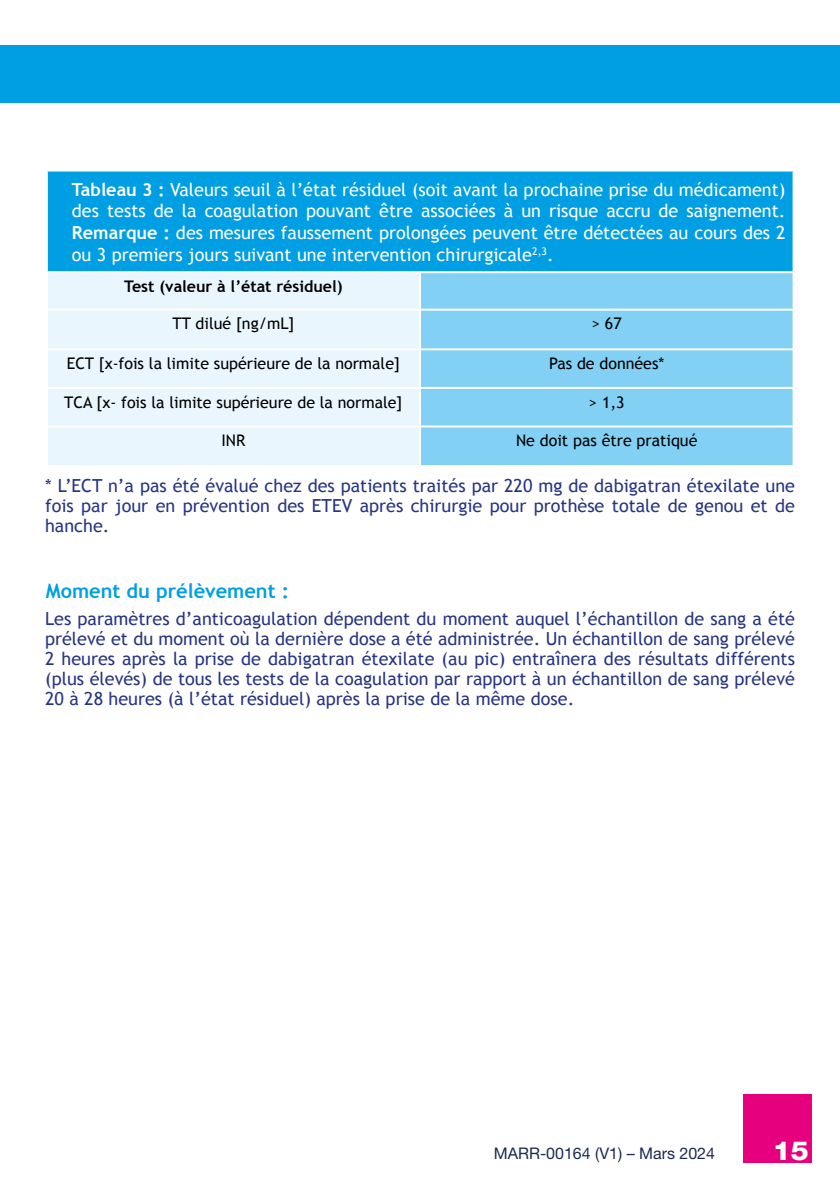
<style>
.page{position:relative;width:840px;height:1191px;background:#fff}
.page>*{position:absolute;margin:0;border:0;box-sizing:border-box;transform-origin:0 0}
.t1{font:800 26px "Helvetica Neue LT Com";color:#fff;scale:1.1 1}
.t2{font:700 20px "Trebuchet MS";color:#009fe3}
.t3{font:18px/20px "Trebuchet MS";color:#283583;text-align:justify}
.t4{font:18px/21.6px "Trebuchet MS";color:#fff;text-align:justify}
.t5{font:16px "Trebuchet MS";color:#000}
.t6{font:700 16px "Trebuchet MS";color:#000}
.t7{font:16px "Helvetica Neue LT Std";color:#1d2b50}
.s1{font-weight:700}
</style>
<div class="page">
<div style="left:743px;top:1094px;width:68px;height:68px;background:#e6007d"></div>
<div style="left:0;top:46px;width:839px;height:57px;background:#009fe3"></div>
<div style="left:47px;top:170px;width:746px;height:102px;background:#009fe3"></div>
<div style="left:48px;top:273px;width:371px;height:192px;background:#eaf6fe"></div>
<div style="left:421px;top:273px;width:371px;height:192px;background:#83d0f5"></div>
<hr style="left:46px;top:309px;width:374px;height:2px;background:#fff">
<hr style="left:46px;top:348px;width:374px;height:2px;background:#fff">
<hr style="left:420px;top:348px;width:374px;height:2px;background:#fff">
<hr style="left:46px;top:387px;width:374px;height:2px;background:#fff">
<hr style="left:420px;top:387px;width:374px;height:2px;background:#fff">
<hr style="left:420px;top:309px;width:374px;height:2px;background:#fff">
<hr style="left:46px;top:425px;width:374px;height:2px;background:#fff">
<hr style="left:420px;top:425px;width:374px;height:2px;background:#fff">
<hr style="left:46px;top:169px;width:374px;height:2px;background:#fff">
<hr style="left:46px;top:171px;width:2px;height:100px;background:#fff">
<hr style="left:420px;top:169px;width:374px;height:2px;background:#fff">
<hr style="left:792px;top:171px;width:2px;height:100px;background:#fff">
<hr style="left:46px;top:271px;width:374px;height:2px;background:#fff">
<hr style="left:420px;top:271px;width:374px;height:2px;background:#fff">
<p class="t4" style="left:72px;top:179px;width:714px"><span class="s1">Tableau 3 :</span> Valeurs seuil à l’état résiduel (soit avant la prochaine prise du médicament) des tests de la coagulation pouvant être associées à un risque accru de saignement.<br><span class="s1">Remarque :</span> des mesures faussement prolongées peuvent être détectées au cours des 2 ou 3 premiers jours suivant une intervention chirurgicale<sup>2,3</sup>.</p>
<p class="t6" style="left:124px;top:276px;width:220px">Test (valeur à l’état résiduel)</p>
<p class="t5" style="left:172px;top:314px;width:123px">TT dilué [ng/mL]</p>
<p class="t5" style="left:591px;top:314px;width:31px">&gt; 67</p>
<p class="t5" style="left:67px;top:354px;width:334px">ECT [x-fois la limite supérieure de la normale]</p>
<p class="t5" style="left:549px;top:354px;width:117px">Pas de données*</p>
<p class="t5" style="left:64px;top:392px;width:339px">TCA [x- fois la limite supérieure de la normale]</p>
<p class="t5" style="left:588px;top:392px;width:37px">&gt; 1,3</p>
<p class="t5" style="left:221px;top:431px;width:25px">INR</p>
<p class="t5" style="left:515px;top:431px;width:183px">Ne doit pas être pratiqué</p>
<p class="t3" style="left:45px;top:476px;width:751px">* L’ECT n’a pas été évalué chez des patients traités par 220 mg de dabigatran étexilate une fois par jour en prévention des ETEV après chirurgie pour prothèse totale de genou et de hanche.</p>
<p class="t2" style="left:46px;top:578px;width:245px">Moment du prélèvement :</p>
<p class="t3" style="left:45px;top:609px;width:751px">Les paramètres d’anticoagulation dépendent du moment auquel l’échantillon de sang a été prélevé et du moment où la dernière dose a été administrée. Un échantillon de sang prélevé 2 heures après la prise de dabigatran étexilate (au pic) entraînera des résultats différents (plus élevés) de tous les tests de la coagulation par rapport à un échantillon de sang prélevé 20 à 28 heures (à l’état résiduel) après la prise de la même dose.</p>
<p class="t7" style="left:493px;top:1144px;width:223px">MARR-00164 (V1) – Mars 2024</p>
<h1 class="t1" style="left:772px;top:1135px;width:34px">15</h1>
</div>
